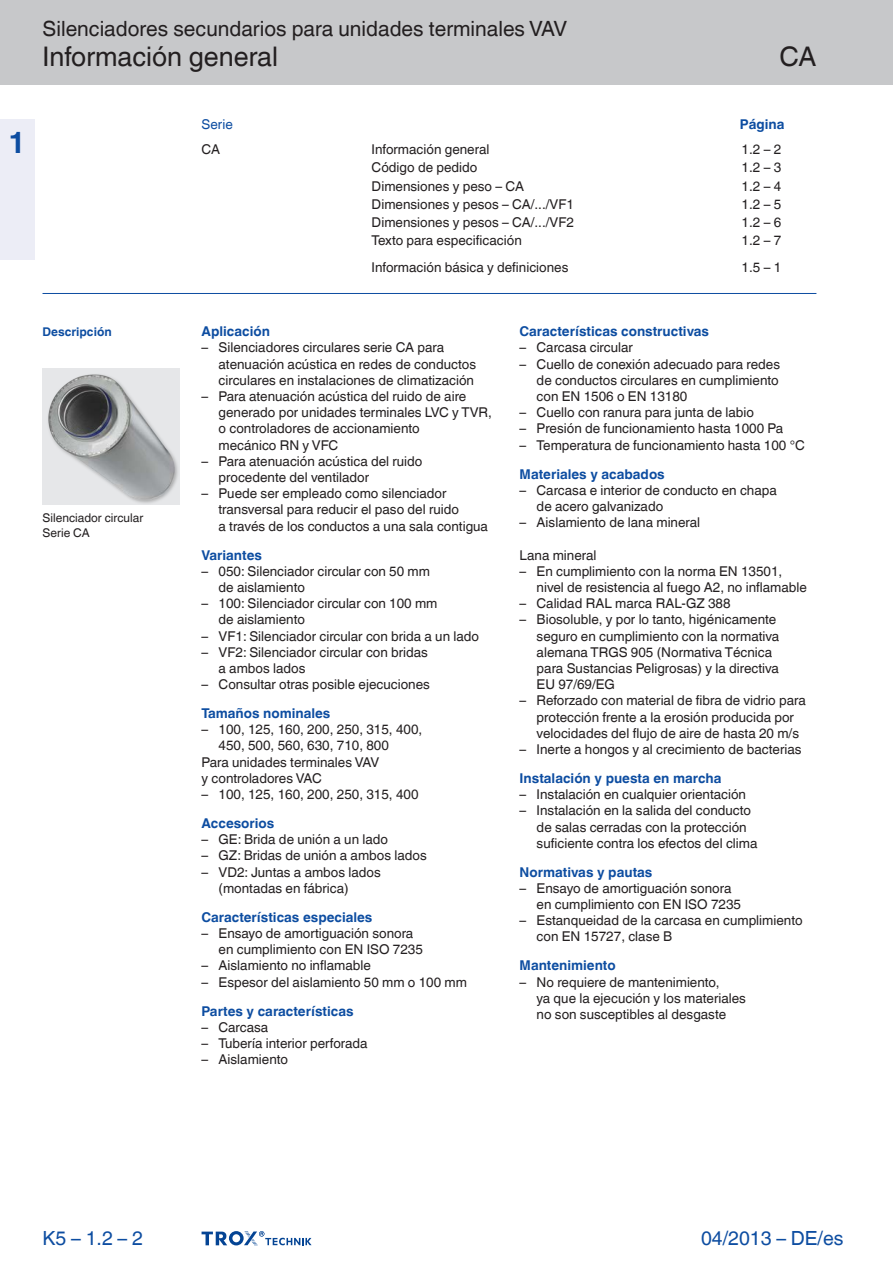
<style>
.page{position:relative;width:893px;height:1263px;background:#fff}
.page>*{position:absolute;margin:0;border:0;box-sizing:border-box;transform-origin:0 0}
.Register-Tab-Ziffern{font:700 30px "TROX Helvetica";color:#0d4da1}
.Navigation_2{font:27px "TROX Helvetica";color:#231f20}
.Navigation_3{font:27px "TROX Helvetica";color:#231f20}
.Navigation_1{font:21px "TROX Helvetica";color:#231f20}
.date{font:19.5px "TROX Helvetica";color:#0d4da1}
.pagina_li-re{font:19.5px "TROX Helvetica";color:#0d4da1}
.descr_txt_section_li{font:13.5px/16.2px "TROX Helvetica";color:#231f20}
.descr_txt_section_ti{font:700 13.5px "TROX Helvetica";color:#0d4da1}
.Standard_oben_links{font:13.5px "TROX Helvetica";color:#231f20}
.descr_txt_section_pa{font:13.5px "TROX Helvetica";color:#231f20}
.Definition{font:13.5px "TROX Helvetica";color:#231f20}
.Standard_oben_links-2{font:700 13.5px "TROX Helvetica";color:#0d4da1}
.Standard_oben_links-3{font:13.5px "TROX Helvetica";color:#0d4da1}
.marg_copy{font:12px "TROX Helvetica";color:#231f20}
.marg_title_blue{font:700 12px "TROX Helvetica";color:#0d4da1}
</style>
<div class="page">
<div style="left:0;top:0;width:893px;height:85px;background:#c7c8ca"></div>
<div style="left:0;top:119px;width:34px;height:140px;background:#ecedf6"></div>
<hr style="left:43px;top:293px;width:773px;height:1px;background:#0d4da1">
<svg style="left:202px;top:1231px;width:110px;height:15px"></svg>
<img style="left:43px;top:369px;width:137px;height:136px">
<p class="Register-Tab-Ziffern" style="left:8px;top:125px;width:19px">1</p>
<p class="Navigation_1" style="left:43px;top:17px;width:526px">Silenciadores secundarios para unidades terminales VAV</p>
<p class="Navigation_2" style="left:43px;top:41px;width:237px">Información general</p>
<p class="Navigation_3" style="left:779px;top:41px;width:39px">CA</p>
<p class="Standard_oben_links-2" style="left:740px;top:116px;width:46px">Página</p>
<p class="Standard_oben_links-3" style="left:202px;top:116px;width:33px">Serie</p>
<p class="Standard_oben_links" style="left:202px;top:142px;width:20px">CA</p>
<p class="Standard_oben_links" style="left:372px;top:142px;width:119px">Información general</p>
<p class="Standard_oben_links" style="left:742px;top:142px;width:41px">1.2 – 2</p>
<p class="Standard_oben_links" style="left:372px;top:160px;width:107px">Código de pedido</p>
<p class="Standard_oben_links" style="left:742px;top:160px;width:41px">1.2 – 3</p>
<p class="Standard_oben_links" style="left:372px;top:178px;width:154px">Dimensiones y peso – CA</p>
<p class="Standard_oben_links" style="left:742px;top:178px;width:41px">1.2 – 4</p>
<p class="Standard_oben_links" style="left:372px;top:196px;width:204px">Dimensiones y pesos – CA/.../VF1</p>
<p class="Standard_oben_links" style="left:742px;top:196px;width:41px">1.2 – 5</p>
<p class="Standard_oben_links" style="left:372px;top:215px;width:204px">Dimensiones y pesos – CA/.../VF2</p>
<p class="Standard_oben_links" style="left:742px;top:215px;width:41px">1.2 – 6</p>
<p class="Standard_oben_links" style="left:372px;top:233px;width:152px">Texto para especificación</p>
<p class="Standard_oben_links" style="left:742px;top:233px;width:41px">1.2 – 7</p>
<p class="marg_title_blue" style="left:43px;top:325px;width:71px">Descripción</p>
<p class="marg_copy" style="left:43px;top:511px;width:102px">Silenciador circular</p>
<p class="marg_copy" style="left:43px;top:526px;width:49px">Serie CA</p>
<p class="Definition" style="left:372px;top:260px;width:198px">Información básica y definiciones</p>
<p class="Definition" style="left:742px;top:260px;width:41px">1.5 – 1</p>
<p class="descr_txt_section_ti" style="left:202px;top:324px;width:70px">Aplicación</p>
<p class="descr_txt_section_li" style="left:219px;top:340px;width:259px;text-indent:-17px">– Silenciadores circulares serie CA para atenuación acústica en redes de conductos circulares en instalaciones de climatización</p>
<p class="descr_txt_section_li" style="left:219px;top:388px;width:275px;text-indent:-17px">– Para atenuación acústica del ruido de aire generado por unidades terminales LVC y TVR, o controladores de accionamiento</p>
<p class="descr_txt_section_li" style="left:219px;top:437px;width:121px">mecánico RN y VFC</p>
<p class="descr_txt_section_li" style="left:202px;top:453px;width:222px">– Para atenuación acústica del ruido</p>
<p class="descr_txt_section_li" style="left:219px;top:469px;width:152px">procedente del ventilador</p>
<p class="descr_txt_section_li" style="left:219px;top:485px;width:242px;text-indent:-17px">– Puede ser empleado como silenciador transversal para reducir el paso del ruido</p>
<p class="descr_txt_section_li" style="left:219px;top:518px;width:271px">a través de los conductos a una sala contigua</p>
<p class="descr_txt_section_ti" style="left:202px;top:547px;width:62px">Variantes</p>
<p class="descr_txt_section_li" style="left:202px;top:563px;width:230px">– 050: Silenciador circular con 50 mm</p>
<p class="descr_txt_section_li" style="left:219px;top:579px;width:88px">de aislamiento</p>
<p class="descr_txt_section_li" style="left:202px;top:595px;width:237px">– 100: Silenciador circular con 100 mm</p>
<p class="descr_txt_section_li" style="left:219px;top:611px;width:88px">de aislamiento</p>
<p class="descr_txt_section_li" style="left:202px;top:628px;width:279px">– VF1: Silenciador circular con brida a un lado</p>
<p class="descr_txt_section_li" style="left:202px;top:644px;width:228px">– VF2: Silenciador circular con bridas</p>
<p class="descr_txt_section_li" style="left:219px;top:660px;width:88px">a ambos lados</p>
<p class="descr_txt_section_li" style="left:202px;top:676px;width:230px">– Consultar otras posible ejecuciones</p>
<p class="descr_txt_section_ti" style="left:202px;top:705px;width:130px">Tamaños nominales</p>
<p class="descr_txt_section_li" style="left:202px;top:721px;width:222px">– 100, 125, 160, 200, 250, 315, 400,</p>
<p class="descr_txt_section_li" style="left:219px;top:738px;width:172px">450, 500, 560, 630, 710, 800</p>
<p class="descr_txt_section_pa" style="left:202px;top:754px;width:179px">Para unidades terminales VAV</p>
<p class="descr_txt_section_pa" style="left:202px;top:770px;width:122px">y controladores VAC</p>
<p class="descr_txt_section_li" style="left:202px;top:786px;width:218px">– 100, 125, 160, 200, 250, 315, 400</p>
<p class="descr_txt_section_ti" style="left:202px;top:815px;width:74px">Accesorios</p>
<p class="descr_txt_section_li" style="left:202px;top:831px;width:188px">– GE: Brida de unión a un lado</p>
<p class="descr_txt_section_li" style="left:202px;top:848px;width:227px">– GZ: Bridas de unión a ambos lados</p>
<p class="descr_txt_section_li" style="left:202px;top:864px;width:181px">– VD2: Juntas a ambos lados</p>
<p class="descr_txt_section_li" style="left:219px;top:880px;width:132px">(montadas en fábrica)</p>
<p class="descr_txt_section_ti" style="left:202px;top:909px;width:172px">Características especiales</p>
<p class="descr_txt_section_li" style="left:202px;top:925px;width:213px">– Ensayo de amortiguación sonora</p>
<p class="descr_txt_section_li" style="left:219px;top:941px;width:206px">en cumplimiento con EN ISO 7235</p>
<p class="descr_txt_section_li" style="left:202px;top:958px;width:171px">– Aislamiento no inflamable</p>
<p class="descr_txt_section_li" style="left:202px;top:974px;width:267px">– Espesor del aislamiento 50 mm o 100 mm</p>
<p class="descr_txt_section_ti" style="left:202px;top:1003px;width:154px">Partes y características</p>
<p class="descr_txt_section_li" style="left:202px;top:1019px;width:68px">– Carcasa</p>
<p class="descr_txt_section_li" style="left:202px;top:1035px;width:168px">– Tubería interior perforada</p>
<p class="descr_txt_section_li" style="left:202px;top:1051px;width:88px">– Aislamiento</p>
<p class="descr_txt_section_ti" style="left:520px;top:324px;width:191px">Características constructivas</p>
<p class="descr_txt_section_li" style="left:520px;top:340px;width:115px">– Carcasa circular</p>
<p class="descr_txt_section_li" style="left:520px;top:356px;width:262px">– Cuello de conexión adecuado para redes</p>
<p class="descr_txt_section_li" style="left:537px;top:372px;width:244px">de conductos circulares en cumplimiento</p>
<p class="descr_txt_section_li" style="left:537px;top:388px;width:152px">con EN 1506 o EN 13180</p>
<p class="descr_txt_section_li" style="left:520px;top:404px;width:236px">– Cuello con ranura para junta de labio</p>
<p class="descr_txt_section_li" style="left:520px;top:421px;width:265px">– Presión de funcionamiento hasta 1000 Pa</p>
<p class="descr_txt_section_li" style="left:520px;top:437px;width:287px">– Temperatura de funcionamiento hasta 100 °C</p>
<p class="descr_txt_section_ti" style="left:520px;top:466px;width:147px">Materiales y acabados</p>
<p class="descr_txt_section_li" style="left:520px;top:482px;width:259px">– Carcasa e interior de conducto en chapa</p>
<p class="descr_txt_section_li" style="left:537px;top:498px;width:128px">de acero galvanizado</p>
<p class="descr_txt_section_li" style="left:520px;top:514px;width:182px">– Aislamiento de lana mineral</p>
<p class="descr_txt_section_pa" style="left:520px;top:547px;width:78px">Lana mineral</p>
<p class="descr_txt_section_li" style="left:520px;top:563px;width:264px">– En cumplimiento con la norma EN 13501,</p>
<p class="descr_txt_section_li" style="left:537px;top:579px;width:272px">nivel de resistencia al fuego A2, no inflamable</p>
<p class="descr_txt_section_li" style="left:520px;top:595px;width:212px">– Calidad RAL marca RAL-GZ 388</p>
<p class="descr_txt_section_li" style="left:537px;top:611px;width:244px;text-indent:-17px">– Biosoluble, y por lo tanto, higénicamente seguro en cumplimiento con la normativa alemana TRGS 905 (Normativa Técnica</p>
<p class="descr_txt_section_li" style="left:537px;top:660px;width:244px">para Sustancias Peligrosas) y la directiva<br>EU 97/69/EG</p>
<p class="descr_txt_section_li" style="left:537px;top:692px;width:271px;text-indent:-17px">– Reforzado con material de fibra de vidrio para protección frente a la erosión producida por velocidades del flujo de aire de hasta 20 m/s</p>
<p class="descr_txt_section_li" style="left:520px;top:741px;width:283px">– Inerte a hongos y al crecimiento de bacterias</p>
<p class="descr_txt_section_ti" style="left:520px;top:770px;width:203px">Instalación y puesta en marcha</p>
<p class="descr_txt_section_li" style="left:520px;top:786px;width:228px">– Instalación en cualquier orientación</p>
<p class="descr_txt_section_li" style="left:520px;top:802px;width:233px">– Instalación en la salida del conducto</p>
<p class="descr_txt_section_li" style="left:537px;top:819px;width:212px">de salas cerradas con la protección</p>
<p class="descr_txt_section_li" style="left:537px;top:835px;width:222px">suficiente contra los efectos del clima</p>
<p class="descr_txt_section_ti" style="left:520px;top:864px;width:134px">Normativas y pautas</p>
<p class="descr_txt_section_li" style="left:520px;top:880px;width:213px">– Ensayo de amortiguación sonora</p>
<p class="descr_txt_section_li" style="left:537px;top:896px;width:206px">en cumplimiento con EN ISO 7235</p>
<p class="descr_txt_section_li" style="left:537px;top:912px;width:267px;text-indent:-17px">– Estanqueidad de la carcasa en cumplimiento con EN 15727, clase B</p>
<p class="descr_txt_section_ti" style="left:520px;top:958px;width:98px">Mantenimiento</p>
<p class="descr_txt_section_li" style="left:520px;top:974px;width:201px">– No requiere de mantenimiento,</p>
<p class="descr_txt_section_li" style="left:537px;top:990px;width:211px">ya que la ejecución y los materiales</p>
<p class="descr_txt_section_li" style="left:537px;top:1006px;width:191px">no son susceptibles al desgaste</p>
<p class="pagina_li-re" style="left:43px;top:1227px;width:102px">K5 – 1.2 – 2</p>
<p class="date" style="left:701px;top:1227px;width:144px">04/2013 – DE/es</p>
</div>
